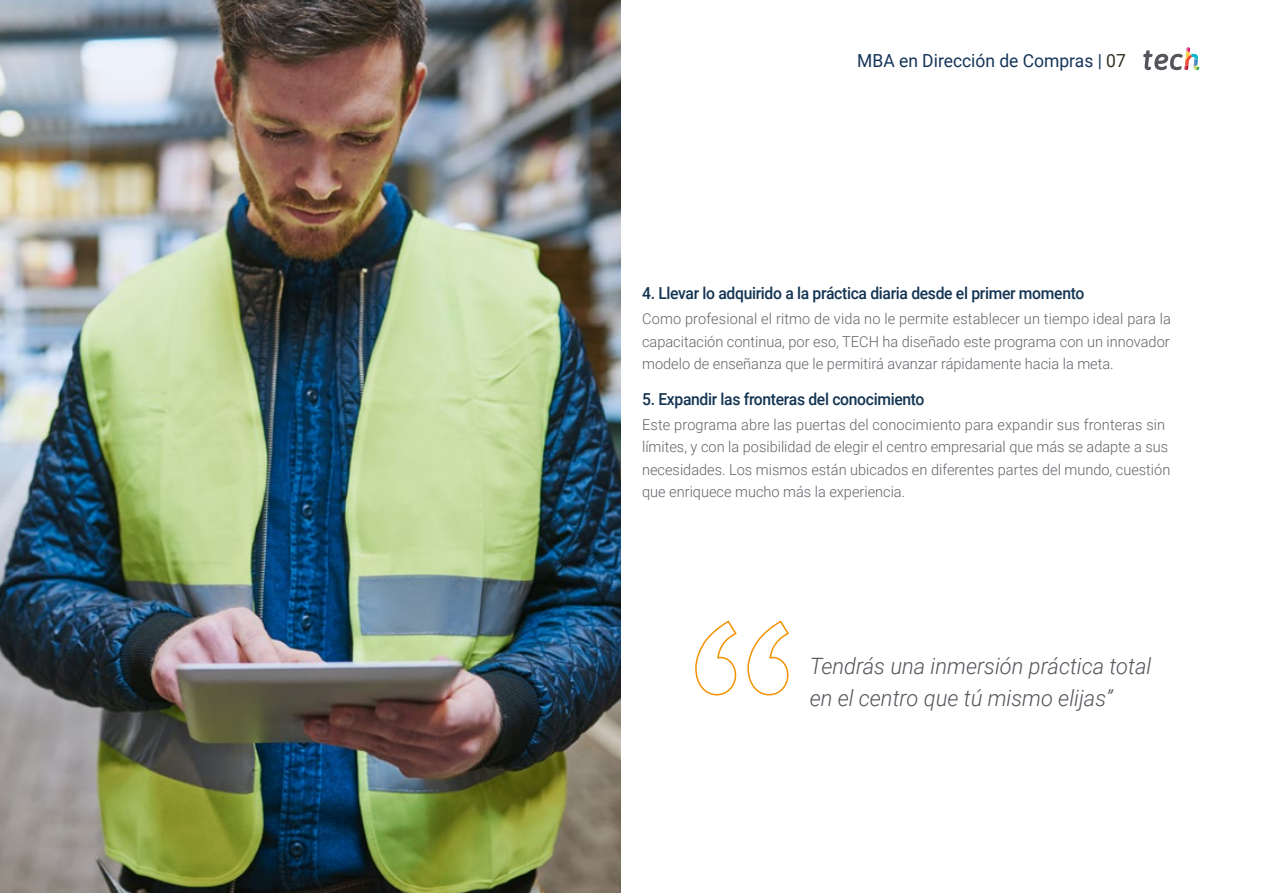
<style>
.page{position:relative;width:1263px;height:893px;background:#fff}
.page>*{position:absolute;margin:0;border:0;box-sizing:border-box;transform-origin:0 0}
.t1{font:italic 300 22.5px/31.5px "Roboto";color:#52555b}
.t2{font:18px "Roboto";color:#16355a}
.t3{font:500 16.5px "Roboto";letter-spacing:-.02em;color:#123352;scale:.95 1}
.t4{font:300 15px/22.5px "Roboto";color:#61646a;text-align:justify}
.s1{color:#153559}
.s2{color:#312e20}
</style>
<div class="page">
<img style="left:0;top:0;width:621px;height:893px">
<svg style="left:695px;top:620px;width:94px;height:76px"></svg>
<svg style="left:1143px;top:47px;width:56px;height:24px"></svg>
<p class="t2" style="left:857px;top:48px;width:270px">MBA en Dirección de Compras <span class="s1">|</span> <span class="s2">07</span></p>
<p class="t3" style="left:642px;top:282px;width:467px">4. Llevar lo adquirido a la práctica diaria desde el primer momento</p>
<p class="t4" style="left:642px;top:307px;width:530px">Como profesional el ritmo de vida no le permite establecer un tiempo ideal para la capacitación continua, por eso, TECH ha diseñado este programa con un innovador modelo de enseñanza que le permitirá avanzar rápidamente hacia la meta.</p>
<p class="t3" style="left:642px;top:388px;width:299px">5. Expandir las fronteras del conocimiento</p>
<p class="t4" style="left:642px;top:413px;width:530px;text-align:left">Este programa abre las puertas del conocimiento para expandir sus fronteras sin límites, y con la posibilidad de elegir el centro empresarial que más se adapte a sus necesidades. Los mismos están ubicados en diferentes partes del mundo, cuestión que enriquece mucho más la experiencia.</p>
<h1 class="t1" style="left:810px;top:649px;width:343px">Tendrás una inmersión práctica total en el centro que tú mismo elijas”</h1>
</div>
